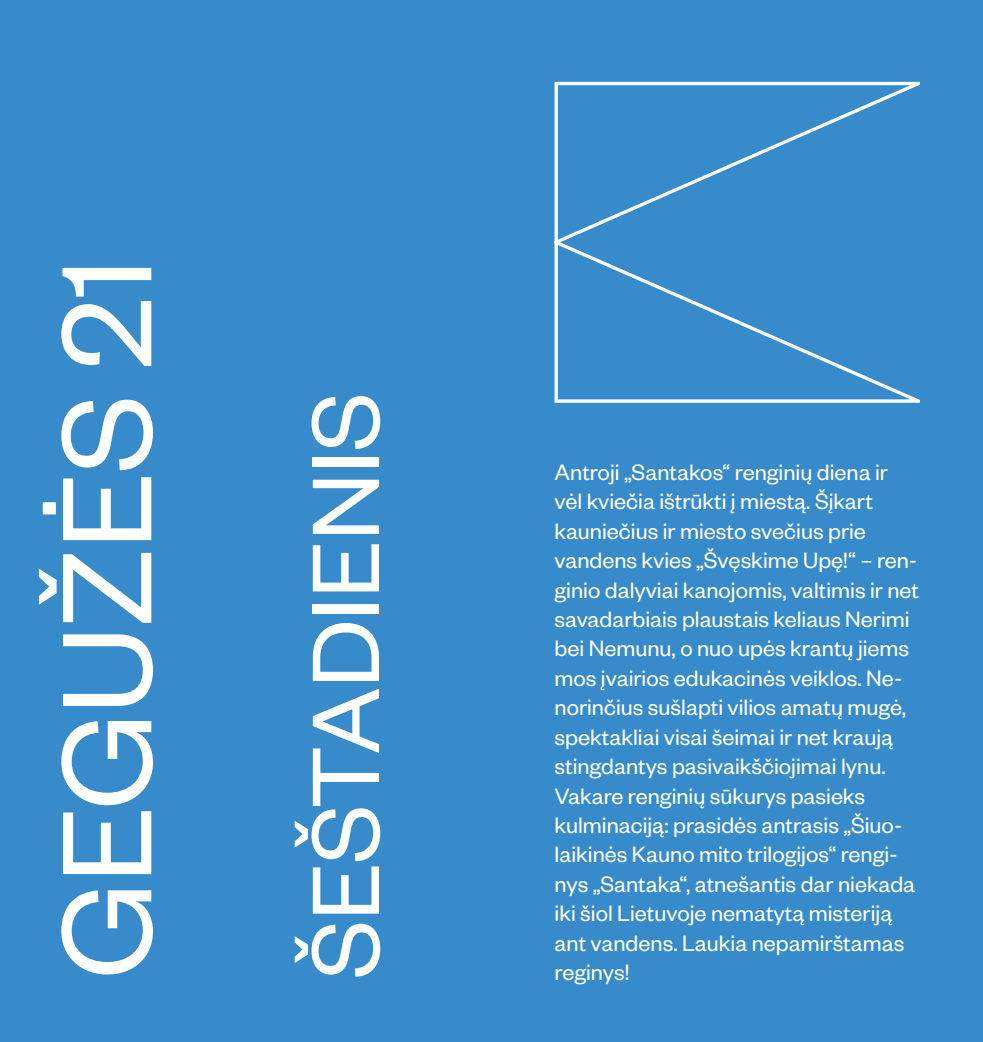
<style>
.page{position:relative;width:983px;height:1042px;background:#fff}
.page>*{position:absolute;margin:0;border:0;box-sizing:border-box;transform-origin:0 0}
.t1{font:140px "Founders Grotesk";color:#fff}
.t2{font:105px "Founders Grotesk";color:#fff}
.t3{font:24.5px/29.4px "Founders Grotesk";color:#fff}
</style>
<div class="page">
<div style="left:0;top:0;width:982px;height:1042px;background:#378bca"></div>
<svg style="left:554px;top:81px;width:366px;height:322px"></svg>
<h1 class="t1" style="left:21px;top:979px;width:723px;rotate:-90deg">GEGUŽĖS 21</h1>
<h2 class="t2" style="left:281px;top:979px;width:588px;rotate:-90deg">ŠEŠTADIENIS</h2>
<p class="t3" style="left:554px;top:456px;width:366px">Antroji „Santakos“ renginių diena ir vėl kviečia ištrūkti į miestą. Šįkart kauniečius ir miesto svečius prie vandens kvies „Švęskime Upę!“ – ren&shy;ginio dalyviai kanojomis, valtimis ir net savadarbiais plaustais keliaus Nerimi bei Nemunu, o nuo upės krantų jiems mos įvairios edukacinės veiklos. Ne&shy;norinčius sušlapti vilios amatų mugė, spektakliai visai šeimai ir net kraują stingdantys pasivaikščiojimai lynu.<br>Vakare renginių sūkurys pasieks kulminaciją: prasidės antrasis „Šiuo&shy;laikinės Kauno mito trilogijos“ rengi&shy;nys „Santaka“, atnešantis dar niekada iki šiol Lietuvoje nematytą misteriją ant vandens. Laukia nepamirštamas</p>
<p class="t3" style="left:554px;top:956px;width:76px">reginys!</p>
</div>
